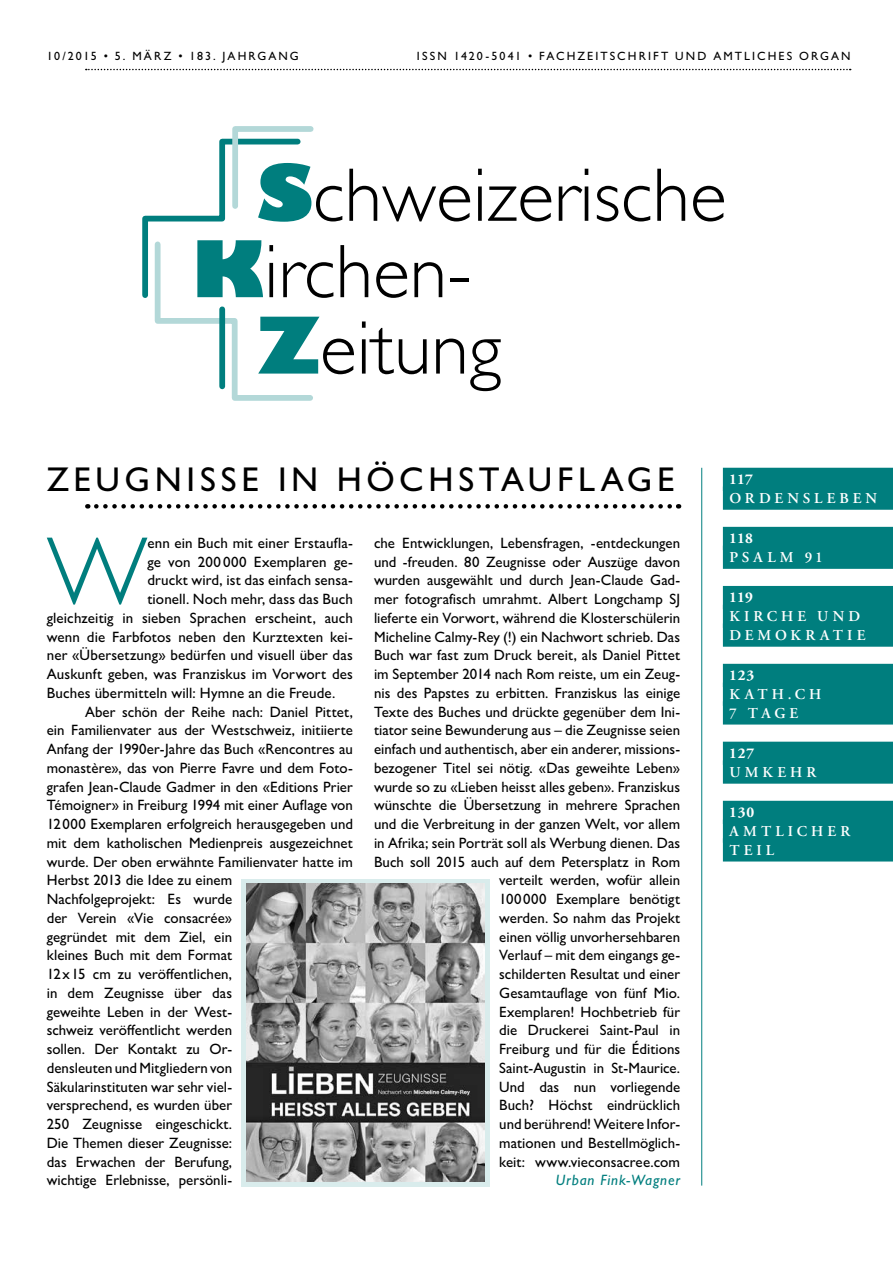
<style>
.page{position:relative;width:893px;height:1263px;background:#fff}
.page>*{position:absolute;margin:0;border:0;box-sizing:border-box;transform-origin:0 0}
.t1{font:300 97.5px "Gill Sans MT Std";color:#007e7e}
.t2{font:500 34.5px "Gill Sans MT Std";letter-spacing:.135em;color:#000}
.t3{font:500 15px/18.8px "Gill Sans MT Std";letter-spacing:.005em;color:#000;text-align:right}
.t4{font:600 15px/18.8px "Adobe Garamond Pro";letter-spacing:.27em;color:#fff}
.t5{font:700 15px "Adobe Garamond Pro";letter-spacing:.03em;color:#fff}
.t6{font:italic 500 15px "Gill Sans MT Std";letter-spacing:.055em;color:#007e7e}
.t7{font:500 12px "Gill Sans MT Std";letter-spacing:.17em;color:#000}
</style>
<div class="page">
<svg style="left:86px;top:69px;width:765px;height:1px"></svg>
<svg style="left:559px;top:186px;width:23px;height:35px"></svg>
<svg style="left:585px;top:169px;width:3px;height:6px"></svg>
<hr style="left:585px;top:186px;width:3px;height:35px;background:#000">
<svg style="left:597px;top:186px;width:21px;height:35px"></svg>
<svg style="left:624px;top:186px;width:26px;height:35px"></svg>
<svg style="left:657px;top:169px;width:28px;height:52px"></svg>
<svg style="left:693px;top:186px;width:31px;height:35px"></svg>
<svg style="left:142px;top:126px;width:409px;height:275px"></svg>
<hr style="left:701px;top:468px;width:1px;height:717px;background:#007e7e">
<svg style="left:242px;top:879px;width:248px;height:307px;background:#cfdfdf"></svg>
<img style="left:247px;top:884px;width:238px;height:297px">
<svg style="left:96px;top:504px;width:583px;height:5px"></svg>
<div style="left:723px;top:468px;width:170px;height:23px;background:#007e7e"></div>
<div style="left:723px;top:486px;width:170px;height:24px;background:#007e7e"></div>
<div style="left:723px;top:527px;width:170px;height:23px;background:#007e7e"></div>
<div style="left:723px;top:546px;width:170px;height:23px;background:#007e7e"></div>
<div style="left:723px;top:586px;width:170px;height:23px;background:#007e7e"></div>
<div style="left:723px;top:605px;width:170px;height:23px;background:#007e7e"></div>
<div style="left:723px;top:623px;width:170px;height:24px;background:#007e7e"></div>
<div style="left:723px;top:664px;width:170px;height:23px;background:#007e7e"></div>
<div style="left:723px;top:682px;width:170px;height:24px;background:#007e7e"></div>
<div style="left:723px;top:701px;width:170px;height:23px;background:#007e7e"></div>
<div style="left:723px;top:742px;width:170px;height:23px;background:#007e7e"></div>
<div style="left:723px;top:760px;width:170px;height:24px;background:#007e7e"></div>
<div style="left:723px;top:801px;width:170px;height:23px;background:#007e7e"></div>
<div style="left:723px;top:819px;width:170px;height:24px;background:#007e7e"></div>
<div style="left:723px;top:838px;width:170px;height:23px;background:#007e7e"></div>
<p class="t7" style="left:47px;top:49px;width:254px">10/2015 • 5. MÄRZ • 183. JAHRGANG</p>
<p class="t7" style="left:417px;top:49px;width:435px">ISSN 1420-5041 • FACHZEITSCHRIFT UND AMTLICHES ORGAN</p>
<h2 class="t2" style="left:47px;top:459px;width:630px">ZEUGNISSE IN HÖCHSTAUFLAGE</h2>
<h1 class="t1" style="left:47px;top:513px;width:102px">W</h1>
<p class="t3" style="left:147px;top:533px;width:207px">enn ein Buch mit einer Erstaufla-</p>
<p class="t3" style="left:147px;top:552px;width:207px">ge von 200 000 Exemplaren ge-</p>
<p class="t3" style="left:147px;top:571px;width:207px">druckt wird, ist das einfach sensa-</p>
<p class="t3" style="left:147px;top:589px;width:207px">tionell. Noch mehr, dass das Buch</p>
<p class="t3" style="left:47px;top:608px;width:308px">gleichzeitig in sieben Sprachen erscheint, auch</p>
<p class="t3" style="left:47px;top:627px;width:308px">wenn die Farbfotos neben den Kurztexten kei-</p>
<p class="t3" style="left:47px;top:646px;width:308px">ner «Übersetzung» bedürfen und visuell über das</p>
<p class="t3" style="left:47px;top:664px;width:308px">Auskunft geben, was Franziskus im Vorwort des</p>
<p class="t3" style="left:47px;top:683px;width:290px">Buches übermitteln will: Hymne an die Freude.</p>
<p class="t3" style="left:85px;top:702px;width:269px">Aber schön der Reihe nach: Daniel Pittet,</p>
<p class="t3" style="left:47px;top:721px;width:308px">ein Familienvater aus der Westschweiz, initiierte</p>
<p class="t3" style="left:47px;top:739px;width:308px">Anfang der 1990er-Jahre das Buch «Rencontres au</p>
<p class="t3" style="left:47px;top:758px;width:308px">monastère», das von Pierre Favre und dem Foto-</p>
<p class="t3" style="left:47px;top:777px;width:308px">grafen Jean-Claude Gadmer in den «Editions Prier</p>
<p class="t3" style="left:47px;top:796px;width:308px">Témoigner» in Freiburg 1994 mit einer Auflage von</p>
<p class="t3" style="left:47px;top:814px;width:308px">12000 Exemplaren erfolgreich herausgegeben und</p>
<p class="t3" style="left:47px;top:833px;width:308px">mit dem katholischen Medienpreis ausgezeichnet</p>
<p class="t3" style="left:47px;top:852px;width:308px">wurde. Der oben erwähnte Familienvater hatte im</p>
<p class="t3" style="left:47px;top:871px;width:187px">Herbst 2013 die Idee zu einem</p>
<p class="t3" style="left:47px;top:889px;width:187px">Nachfolgeprojekt: Es wurde</p>
<p class="t3" style="left:47px;top:908px;width:187px">der Verein «Vie consacrée»</p>
<p class="t3" style="left:47px;top:927px;width:187px">gegründet mit dem Ziel, ein</p>
<p class="t3" style="left:47px;top:946px;width:187px">kleines Buch mit dem Format</p>
<p class="t3" style="left:47px;top:964px;width:187px">12x15 cm zu veröffentlichen,</p>
<p class="t3" style="left:47px;top:983px;width:187px">in dem Zeugnisse über das</p>
<p class="t3" style="left:47px;top:1002px;width:187px">geweihte Leben in der West-</p>
<p class="t3" style="left:47px;top:1021px;width:187px">schweiz veröffentlicht werden</p>
<p class="t3" style="left:47px;top:1039px;width:187px">sollen. Der Kontakt zu Or-</p>
<p class="t3" style="left:47px;top:1058px;width:187px">densleuten und Mitgliedern von</p>
<p class="t3" style="left:47px;top:1077px;width:187px">Säkularinstituten war sehr viel-</p>
<p class="t3" style="left:47px;top:1096px;width:187px">versprechend, es wurden über</p>
<p class="t3" style="left:47px;top:1114px;width:187px">250 Zeugnisse eingeschickt.</p>
<p class="t3" style="left:47px;top:1133px;width:187px">Die Themen dieser Zeugnisse:</p>
<p class="t3" style="left:47px;top:1152px;width:187px">das Erwachen der Berufung,</p>
<p class="t3" style="left:47px;top:1171px;width:187px">wichtige Erlebnisse, persönli-</p>
<p class="t3" style="left:374px;top:533px;width:308px">che Entwicklungen, Lebensfragen, -entdeckungen und -freuden. 80 Zeugnisse oder Auszüge davon wurden ausgewählt und durch Jean-Claude Gad&shy;mer fotografisch umrahmt. Albert Longchamp SJ lieferte ein Vorwort, während die Klosterschülerin Micheline Calmy-Rey (!) ein Nachwort schrieb. Das Buch war fast zum Druck bereit, als Daniel Pittet im September 2014 nach Rom reiste, um ein Zeug&shy;nis des Papstes zu erbitten. Franziskus las einige Texte des Buches und drückte gegenüber dem Ini&shy;tiator seine Bewunderung aus – die Zeugnisse seien einfach und authentisch, aber ein anderer, missions&shy;bezogener Titel sei nötig. «Das geweihte Leben» wurde so zu «Lieben heisst alles geben». Franziskus wünschte die Übersetzung in mehrere Sprachen und die Verbreitung in der ganzen Welt, vor allem in Afrika; sein Porträt soll als Werbung dienen. Das Buch soll 2015 auch auf dem Petersplatz in Rom verteilt werden, wofür allein<br>100000 Exemplare benötigt<br>werden. So nahm das Projekt<br>einen völlig unvorhersehbaren<br>Verlauf – mit dem eingangs ge-<br>schilderten Resultat und einer<br>Gesamtauflage von fünf Mio.<br>Exemplaren! Hochbetrieb für<br>die Druckerei Saint-Paul in<br>Freiburg und für die Éditions<br>Saint-Augustin in St-Maurice.<br>Und das nun vorliegende<br>Buch? Höchst eindrücklich<br>und berührend! Weitere Infor-<br>mationen und Bestellmöglich-<br>keit: www.vieconsacree.com</p>
<p class="t6" style="left:556px;top:1171px;width:126px">Urban Fink-Wagner</p>
<p class="t5" style="left:729px;top:471px;width:25px">117</p>
<p class="t4" style="left:729px;top:489px;width:149px">ORDENSLEBEN</p>
<p class="t5" style="left:729px;top:530px;width:25px">118</p>
<p class="t4" style="left:729px;top:548px;width:95px">PSALM 91</p>
<p class="t5" style="left:729px;top:589px;width:25px">119</p>
<p class="t4" style="left:729px;top:607px;width:138px">KIRCHE UND<br>DEMOKRATIE</p>
<p class="t5" style="left:729px;top:667px;width:26px">123</p>
<p class="t4" style="left:729px;top:685px;width:94px">KATH.CH<br>7 TAGE</p>
<p class="t5" style="left:729px;top:745px;width:26px">127</p>
<p class="t4" style="left:729px;top:763px;width:88px">UMKEHR</p>
<p class="t5" style="left:729px;top:804px;width:26px">130</p>
<p class="t4" style="left:729px;top:822px;width:122px">AMTLICHER<br>TEIL</p>
</div>
